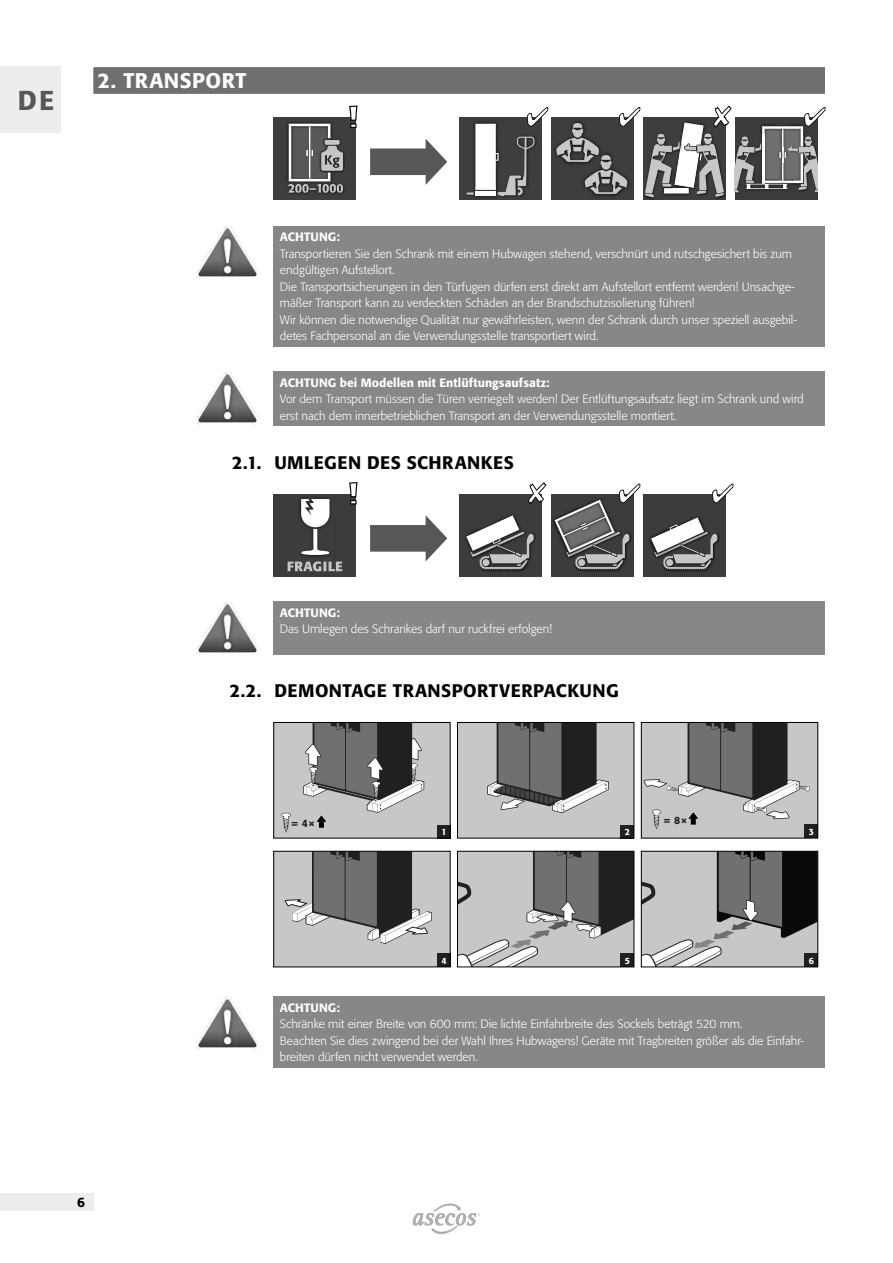
<style>
.page{position:relative;width:893px;height:1263px;background:#fff}
.page>*{position:absolute;margin:0;border:0;box-sizing:border-box;transform-origin:0 0}
.t1{font:500 27px "Formata Pro";color:#575756}
.t2{font:500 21px "Formata Pro";letter-spacing:.03em;color:#fff}
.t3{font:500 18px "Formata Pro";letter-spacing:.03em;color:#000}
.t4{font:500 13.5px "Formata Pro";color:#000}
.t5{font:300 12px/16.5px "Formata Pro";color:#fff}
.t6{font:500 12px "Formata Pro";letter-spacing:.01em;color:#fff}
.t7{font:500 10.5px "Formata Pro";color:#20211f}
.t8{font:500 9px "Formata Pro";color:#fff}
</style>
<div class="page">
<div style="left:0;top:1194px;width:94px;height:17px;background:#ededed"></div>
<svg style="left:413px;top:1204px;width:67px;height:29px"></svg>
<div style="left:0;top:67px;width:61px;height:66px;background:#ededed"></div>
<div style="left:94px;top:67px;width:731px;height:26px;background:#7f7e7e"></div>
<div style="left:94px;top:68px;width:731px;height:26px;background:#706f6f"></div>
<div style="left:273px;top:117px;width:83px;height:83px;background:#3e3e3d"></div>
<img style="left:289px;top:185px;width:56px;height:9px">
<img style="left:343px;top:153px;width:2px;height:19px">
<img style="left:287px;top:122px;width:44px;height:59px">
<svg style="left:288px;top:124px;width:55px;height:69px"></svg>
<svg style="left:370px;top:139px;width:77px;height:46px"></svg>
<div style="left:459px;top:117px;width:83px;height:83px;background:#3e3e3d"></div>
<img style="left:467px;top:195px;width:56px;height:2px">
<img style="left:470px;top:195px;width:31px;height:2px">
<div style="left:475px;top:191px;width:21px;height:5px;background:#fff"></div>
<div style="left:551px;top:117px;width:83px;height:83px;background:#3e3e3d"></div>
<svg style="left:349px;top:105px;width:9px;height:23px"></svg>
<svg style="left:466px;top:107px;width:82px;height:88px"></svg>
<svg style="left:556px;top:106px;width:269px;height:94px"></svg>
<div style="left:273px;top:226px;width:552px;height:120px;background:#878787"></div>
<img style="left:196px;top:226px;width:63px;height:53px">
<div style="left:273px;top:371px;width:552px;height:55px;background:#878787"></div>
<img style="left:196px;top:372px;width:63px;height:52px">
<div style="left:273px;top:494px;width:83px;height:82px;background:#3c3c3b"></div>
<img style="left:299px;top:498px;width:32px;height:59px">
<svg style="left:301px;top:499px;width:28px;height:56px"></svg>
<svg style="left:288px;top:561px;width:54px;height:10px"></svg>
<svg style="left:370px;top:515px;width:77px;height:46px"></svg>
<div style="left:459px;top:494px;width:83px;height:82px;background:#3c3c3b"></div>
<img style="left:481px;top:537px;width:55px;height:35px">
<svg style="left:466px;top:515px;width:69px;height:54px"></svg>
<div style="left:551px;top:494px;width:82px;height:82px;background:#3c3c3b"></div>
<img style="left:577px;top:569px;width:44px;height:3px">
<div style="left:643px;top:494px;width:82px;height:82px;background:#3c3c3b"></div>
<img style="left:665px;top:537px;width:55px;height:35px">
<svg style="left:651px;top:517px;width:68px;height:52px"></svg>
<svg style="left:349px;top:482px;width:9px;height:22px"></svg>
<svg style="left:528px;top:482px;width:18px;height:22px"></svg>
<svg style="left:555px;top:483px;width:85px;height:86px"></svg>
<svg style="left:712px;top:483px;width:21px;height:20px"></svg>
<div style="left:273px;top:601px;width:552px;height:53px;background:#878787"></div>
<img style="left:196px;top:602px;width:63px;height:52px">
<div style="left:274px;top:722px;width:176px;height:116px;background:#c7c7c6"></div>
<div style="left:437px;top:825px;width:13px;height:13px;background:#20211f"></div>
<svg style="left:281px;top:813px;width:10px;height:20px"></svg>
<svg style="left:303px;top:724px;width:121px;height:104px"></svg>
<div style="left:273px;top:722px;width:177px;height:116px;border:1px solid #000"></div>
<div style="left:457px;top:722px;width:177px;height:116px;background:#c7c7c6"></div>
<div style="left:620px;top:825px;width:14px;height:13px;background:#20211f"></div>
<svg style="left:487px;top:724px;width:122px;height:89px"></svg>
<div style="left:457px;top:722px;width:177px;height:116px;border:1px solid #000"></div>
<div style="left:641px;top:722px;width:177px;height:116px;background:#c7c7c6"></div>
<div style="left:804px;top:825px;width:13px;height:13px;background:#20211f"></div>
<svg style="left:643px;top:724px;width:167px;height:105px"></svg>
<div style="left:641px;top:722px;width:177px;height:116px;border:1px solid #000"></div>
<div style="left:274px;top:851px;width:176px;height:116px;background:#c7c7c6"></div>
<div style="left:437px;top:954px;width:13px;height:13px;background:#20211f"></div>
<svg style="left:284px;top:853px;width:148px;height:91px"></svg>
<div style="left:273px;top:851px;width:177px;height:116px;border:1px solid #000"></div>
<svg style="left:459px;top:853px;width:173px;height:112px;background:#9a9a99"></svg>
<div style="left:457px;top:851px;width:177px;height:116px;border:1px solid #000"></div>
<svg style="left:643px;top:853px;width:173px;height:112px;background:#949493"></svg>
<div style="left:641px;top:851px;width:177px;height:116px;border:1px solid #000"></div>
<div style="left:273px;top:996px;width:552px;height:72px;background:#878787"></div>
<img style="left:196px;top:997px;width:63px;height:52px">
<h1 class="t1" style="left:18px;top:83px;width:38px">DE</h1>
<h2 class="t2" style="left:98px;top:67px;width:150px">2. TRANSPORT</h2>
<p class="t6" style="left:280px;top:229px;width:62px">ACHTUNG:</p>
<p class="t5" style="left:280px;top:245px;width:519px">Transportieren Sie den Schrank mit einem Hubwagen stehend, verschnürt und rutschgesichert bis zum endgültigen Aufstellort.<br>Die Transportsicherungen in den Türfugen dürfen erst direkt am Aufstellort entfernt werden! Unsachge&shy;mäßer Transport kann zu verdeckten Schäden an der Brandschutzisolierung führen!<br>Wir können die notwendige Qualität nur gewährleisten, wenn der Schrank durch unser speziell ausgebil&shy;detes Fachpersonal an die Verwendungsstelle transportiert wird.</p>
<p class="t6" style="left:280px;top:375px;width:271px">ACHTUNG bei Modellen mit Entlüftungsaufsatz:</p>
<p class="t5" style="left:280px;top:391px;width:525px">Vor dem Transport müssen die Türen verriegelt werden! Der Entlüftungsaufsatz liegt im Schrank und wird erst nach dem innerbetrieblichen Transport an der Verwendungsstelle montiert.</p>
<h3 class="t3" style="left:232px;top:451px;width:283px">2.1. UMLEGEN DES SCHRANKES</h3>
<p class="t4" style="left:77px;top:1194px;width:9px">6</p>
<p class="t6" style="left:280px;top:605px;width:62px">ACHTUNG:</p>
<p class="t5" style="left:280px;top:621px;width:274px">Das Umlegen des Schrankes darf nur ruckfrei erfolgen!</p>
<h3 class="t3" style="left:230px;top:679px;width:391px">2.2. DEMONTAGE TRANSPORTVERPACKUNG</h3>
<p class="t7" style="left:291px;top:817px;width:26px">= 4×</p>
<p class="t8" style="left:441px;top:826px;width:7px">1</p>
<p class="t8" style="left:625px;top:826px;width:7px">2</p>
<p class="t7" style="left:663px;top:813px;width:26px">= 8×</p>
<p class="t8" style="left:809px;top:825px;width:7px">3</p>
<p class="t8" style="left:441px;top:954px;width:7px">4</p>
<p class="t8" style="left:625px;top:954px;width:7px">5</p>
<p class="t8" style="left:809px;top:954px;width:7px">6</p>
<p class="t6" style="left:280px;top:1000px;width:62px">ACHTUNG:</p>
<p class="t5" style="left:280px;top:1016px;width:526px">Schränke mit einer Breite von 600 mm: Die lichte Einfahrbreite des Sockels beträgt 520 mm.<br>Beachten Sie dies zwingend bei der Wahl Ihres Hubwagens! Geräte mit Tragbreiten größer als die Einfahr&shy;breiten dürfen nicht verwendet werden.</p>
</div>
